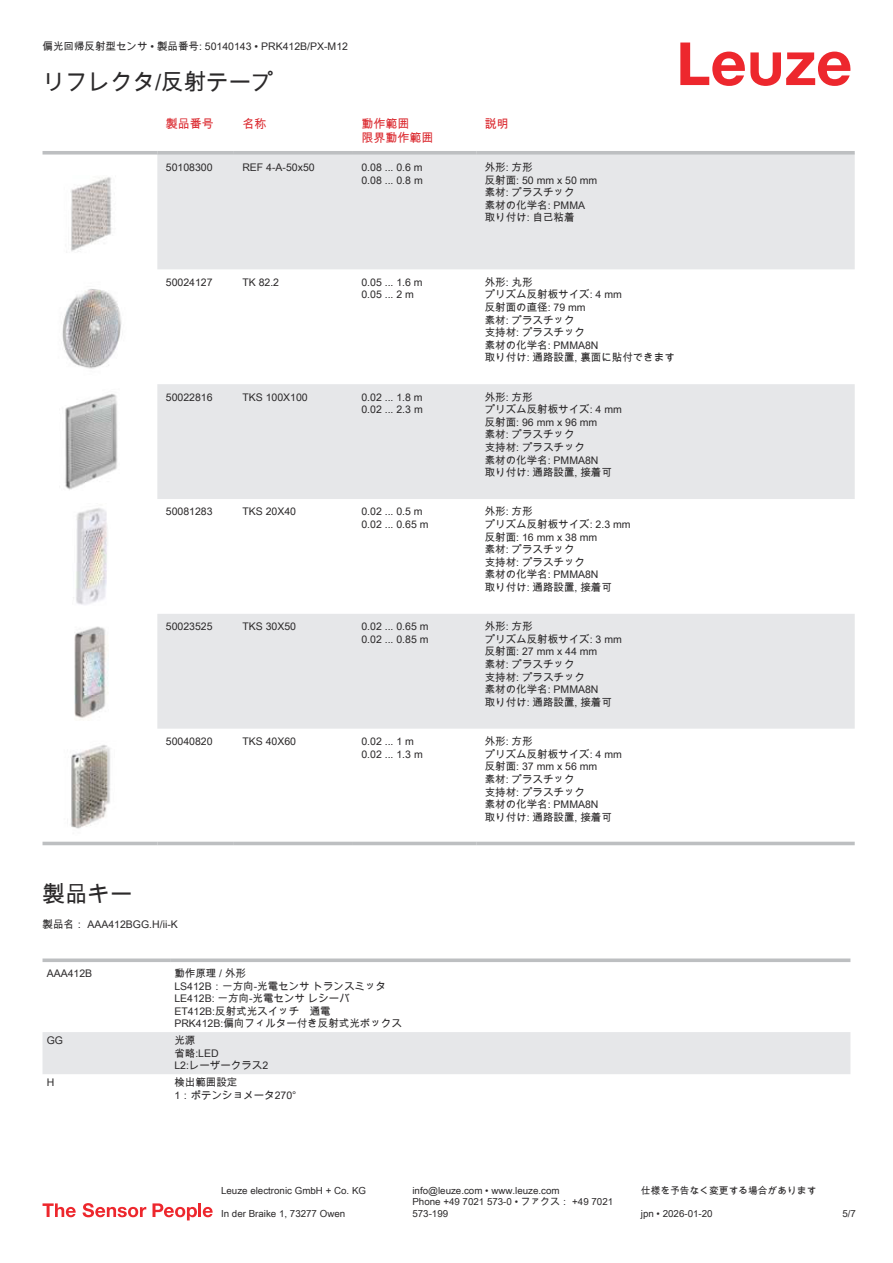
<style>
.page{position:relative;width:893px;height:1263px;background:#fff}
.page>*{position:absolute;margin:0;border:0;box-sizing:border-box;transform-origin:0 0}
.t1{font:22.5px "Arial Unicode MS";color:#2b292a}
.t2{font:12px/14.4px "Arial Unicode MS";color:#db2a30}
.t3{font:10.5px/12.6px "Arial Unicode MS";color:#2b292a}
.t4{font:9.75px/11.7px "Arial Unicode MS";color:#2b292a}
</style>
<div class="page">
<svg style="left:680px;top:43px;width:170px;height:43px"></svg>
<svg style="left:157px;top:155px;width:698px;height:574px;fill:#e6e7e9"></svg>
<svg style="left:43px;top:151px;width:114px;height:4px"></svg>
<svg style="left:157px;top:151px;width:77px;height:4px"></svg>
<svg style="left:234px;top:151px;width:119px;height:4px"></svg>
<svg style="left:353px;top:151px;width:123px;height:4px"></svg>
<svg style="left:476px;top:151px;width:379px;height:4px;background:#c1c3c5"></svg>
<hr style="left:43px;top:842px;width:114px;height:3px;background:#bdbfc1">
<hr style="left:157px;top:842px;width:77px;height:3px;background:#bdbfc1">
<hr style="left:234px;top:842px;width:119px;height:3px;background:#bdbfc1">
<hr style="left:353px;top:842px;width:123px;height:3px;background:#bdbfc1">
<hr style="left:476px;top:842px;width:379px;height:3px;background:#bdbfc1">
<img style="left:71px;top:177px;width:41px;height:75px">
<img style="left:62px;top:289px;width:60px;height:80px">
<img style="left:65px;top:394px;width:53px;height:96px">
<img style="left:73px;top:508px;width:34px;height:97px">
<img style="left:74px;top:626px;width:34px;height:94px">
<img style="left:70px;top:745px;width:40px;height:84px">
<div style="left:43px;top:1032px;width:807px;height:42px;background:#e6e7e9"></div>
<svg style="left:43px;top:958px;width:127px;height:4px"></svg>
<svg style="left:170px;top:958px;width:680px;height:4px;background:#c5c7c8"></svg>
<svg style="left:43px;top:1203px;width:33px;height:14px"></svg>
<svg style="left:83px;top:1203px;width:63px;height:14px"></svg>
<svg style="left:153px;top:1203px;width:44px;height:17px"></svg>
<hr style="left:198px;top:1203px;width:3px;height:14px;background:#ed272d">
<svg style="left:203px;top:1207px;width:10px;height:10px"></svg>
<p class="t3" style="left:43px;top:40px;width:307px">偏光回帰反射型センサ • 製品番号: 50140143 • PRK412B/PX-M12</p>
<h1 class="t1" style="left:43px;top:66px;width:233px">リフレクタ/反射テープ</h1>
<p class="t2" style="left:166px;top:116px;width:49px">製品番号</p>
<p class="t2" style="left:242px;top:116px;width:25px">名称</p>
<p class="t2" style="left:361px;top:116px;width:74px">動作範囲<br>限界動作範囲</p>
<p class="t2" style="left:485px;top:116px;width:25px">説明</p>
<p class="t3" style="left:166px;top:161px;width:48px">50108300</p>
<p class="t3" style="left:242px;top:161px;width:74px">REF 4-A-50x50</p>
<p class="t3" style="left:361px;top:161px;width:63px">0.08 ... 0.6 m<br>0.08 ... 0.8 m</p>
<p class="t3" style="left:485px;top:161px;width:114px">外形: 方形<br>反射面: 50 mm x 50 mm素材: プラスチック<br>素材の化学名: PMMA取り付け: 自己粘着</p>
<h1 class="t1" style="left:43px;top:877px;width:91px">製品キー</h1>
<p class="t3" style="left:166px;top:276px;width:48px">50024127</p>
<p class="t3" style="left:242px;top:276px;width:38px">TK 82.2</p>
<p class="t3" style="left:361px;top:276px;width:63px">0.05 ... 1.6 m<br>0.05 ... 2 m</p>
<p class="t3" style="left:485px;top:276px;width:192px">外形: 丸形<br>プリズム反射板サイズ: 4 mm<br>反射面の直径: 79 mm<br>素材: プラスチック<br>支持材: プラスチック<br>素材の化学名: PMMA8N<br>取り付け: 通路設置, 裏面に貼付できます</p>
<p class="t3" style="left:166px;top:390px;width:48px">50022816</p>
<p class="t3" style="left:242px;top:390px;width:67px">TKS 100X100</p>
<p class="t3" style="left:361px;top:390px;width:63px">0.02 ... 1.8 m<br>0.02 ... 2.3 m</p>
<p class="t3" style="left:485px;top:390px;width:139px">外形: 方形<br>プリズム反射板サイズ: 4 mm反射面: 96 mm x 96 mm<br>素材: プラスチック<br>支持材: プラスチック<br>素材の化学名: PMMA8N<br>取り付け: 通路設置, 接着可</p>
<p class="t3" style="left:166px;top:505px;width:48px">50081283</p>
<p class="t3" style="left:242px;top:505px;width:55px">TKS 20X40</p>
<p class="t3" style="left:361px;top:505px;width:69px">0.02 ... 0.5 m<br>0.02 ... 0.65 m</p>
<p class="t3" style="left:485px;top:505px;width:147px">外形: 方形<br>プリズム反射板サイズ: 2.3 mm反射面: 16 mm x 38 mm<br>素材: プラスチック<br>支持材: プラスチック<br>素材の化学名: PMMA8N<br>取り付け: 通路設置, 接着可</p>
<p class="t3" style="left:166px;top:620px;width:48px">50023525</p>
<p class="t3" style="left:242px;top:620px;width:55px">TKS 30X50</p>
<p class="t3" style="left:361px;top:620px;width:69px">0.02 ... 0.65 m<br>0.02 ... 0.85 m</p>
<p class="t3" style="left:485px;top:620px;width:139px">外形: 方形<br>プリズム反射板サイズ: 3 mm反射面: 27 mm x 44 mm<br>素材: プラスチック<br>支持材: プラスチック<br>素材の化学名: PMMA8N<br>取り付け: 通路設置, 接着可</p>
<p class="t3" style="left:166px;top:735px;width:48px">50040820</p>
<p class="t3" style="left:242px;top:735px;width:55px">TKS 40X60</p>
<p class="t3" style="left:361px;top:735px;width:63px">0.02 ... 1 m<br>0.02 ... 1.3 m</p>
<p class="t3" style="left:485px;top:735px;width:139px">外形: 方形<br>プリズム反射板サイズ: 4 mm反射面: 37 mm x 56 mm<br>素材: プラスチック<br>支持材: プラスチック<br>素材の化学名: PMMA8N<br>取り付け: 通路設置, 接着可</p>
<p class="t3" style="left:43px;top:917px;width:137px">製品名： AAA412BGG.H/ii-K</p>
<p class="t3" style="left:47px;top:967px;width:47px">AAA412B</p>
<p class="t3" style="left:174px;top:967px;width:229px">動作原理 / 外形<br>LS412B：一方向-光電センサ トランスミッタ<br>LE412B: 一方向-光電センサ レシーバ<br>ET412B:反射式光スイッチ　通電<br>PRK412B:偏向フィルター付き反射式光ボックス</p>
<p class="t3" style="left:47px;top:1034px;width:18px">GG</p>
<p class="t3" style="left:174px;top:1034px;width:95px">光源<br>省略:LED<br>L2:レーザークラス2</p>
<p class="t3" style="left:47px;top:1076px;width:9px">H</p>
<p class="t3" style="left:174px;top:1076px;width:124px">検出範囲設定<br>1：ポテンショメータ270°</p>
<p class="t4" style="left:221px;top:1184px;width:146px">Leuze electronic GmbH + Co. KG</p>
<p class="t4" style="left:412px;top:1184px;width:149px">info@leuze.com • www.leuze.com</p>
<p class="t4" style="left:641px;top:1184px;width:177px">仕様を予告なく変更する場合があります</p>
<p class="t4" style="left:221px;top:1207px;width:126px">In der Braike 1, 73277 Owen</p>
<p class="t4" style="left:412px;top:1196px;width:202px">Phone +49 7021 573-0 • ファクス： +49 7021<br>573-199</p>
<p class="t4" style="left:641px;top:1207px;width:73px">jpn • 2026-01-20</p>
<p class="t4" style="left:842px;top:1207px;width:15px">5/7</p>
</div>
